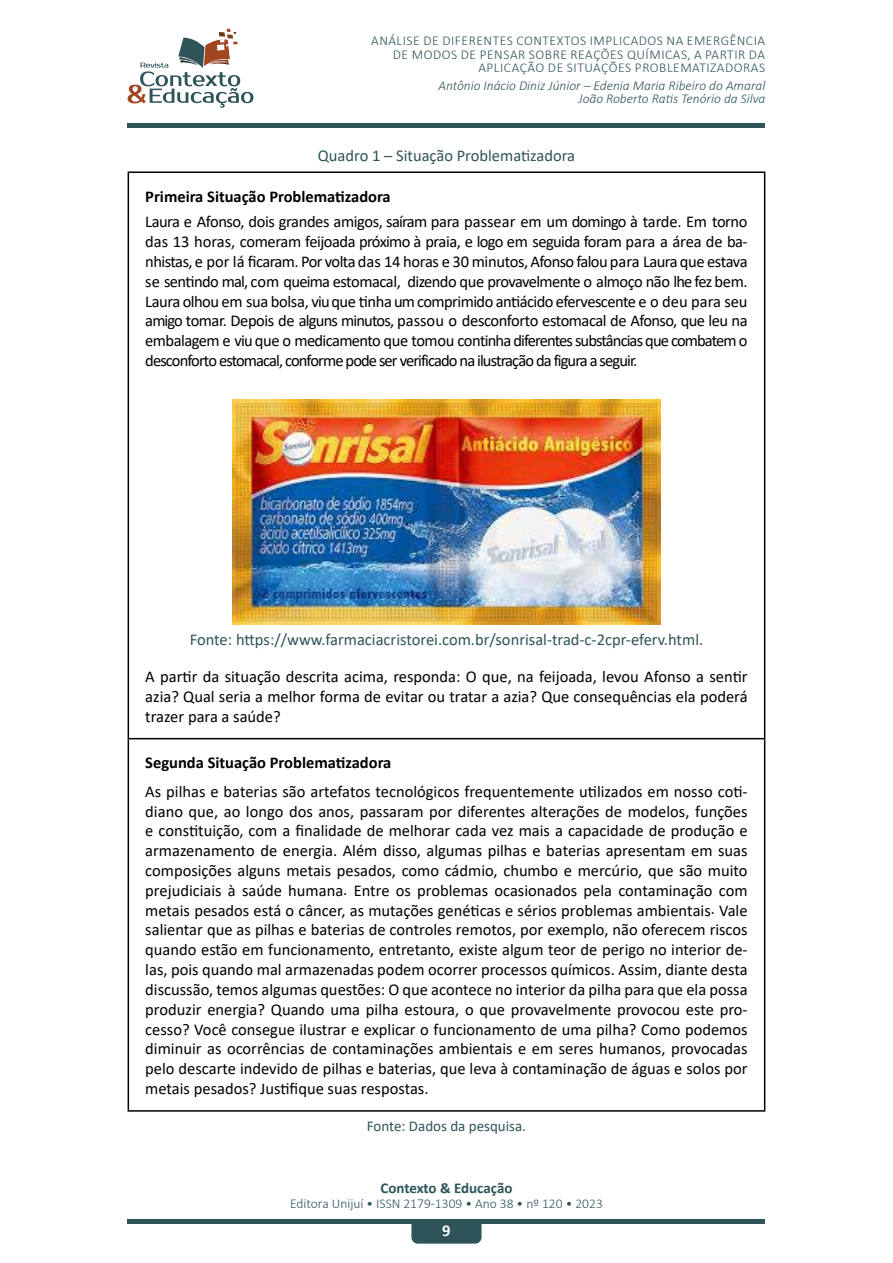
<style>
.page{position:relative;width:893px;height:1263px;background:#fff}
.page>*{position:absolute;margin:0;border:0;box-sizing:border-box;transform-origin:0 0}
.t1{font:16.5px/19.8px "Calibri";color:#000;text-align:justify}
.t2{font:16.5px "Calibri";color:#2e5459}
.t3{font:700 16.5px "Calibri";color:#000}
.t4{font:700 16.5px "Calibri";color:#fff}
.t5{font:15px "Calibri";color:#2e5459}
.t6{font:700 15px "Calibri";letter-spacing:-.005em;color:#2e5459}
.t7{font:300 13.5px/13.5px "Calibri";letter-spacing:.04em;color:#2e5459;text-align:right}
.t8{font:italic 300 13.5px/13.5px "Calibri";color:#2e5459;text-align:right}
.t9{font:300 13.5px "Calibri";color:#2e5459}
</style>
<div class="page">
<div style="left:128px;top:1219px;width:637px;height:5px;background:#2e5459"></div>
<div style="left:411px;top:1219px;width:71px;height:24px;background:#2e5459;border-radius:6px"></div>
<div style="left:128px;top:123px;width:637px;height:5px;background:#2e5459"></div>
<svg style="left:128px;top:29px;width:125px;height:79px"></svg>
<hr style="left:128px;top:171px;width:637px;height:2px;background:#000">
<hr style="left:128px;top:173px;width:1px;height:565px;background:#000">
<hr style="left:764px;top:173px;width:1px;height:565px;background:#000">
<hr style="left:128px;top:738px;width:637px;height:1px;background:#000">
<hr style="left:128px;top:739px;width:1px;height:371px;background:#000">
<hr style="left:764px;top:739px;width:1px;height:371px;background:#000">
<hr style="left:128px;top:1110px;width:637px;height:2px;background:#000">
<img style="left:233px;top:399px;width:427px;height:225px">
<p class="t7" style="left:371px;top:34px;width:395px">ANÁLISE DE DIFERENTES CONTEXTOS IMPLICADOS NA EMERGÊNCIA<br>DE MODOS DE PENSAR SOBRE REAÇÕES QUÍMICAS, A PARTIR DA<br>APLICAÇÃO DE SITUAÇÕES PROBLEMATIZADORAS</p>
<p class="t8" style="left:438px;top:79px;width:328px">Antônio Inácio Diniz Júnior – Edenia Maria Ribeiro do Amaral<br>João Roberto Ratis Tenório da Silva</p>
<p class="t2" style="left:318px;top:144px;width:259px">Quadro 1 – Situação Problematizadora</p>
<p class="t3" style="left:145px;top:184px;width:247px">Primeira Situação Problematizadora</p>
<p class="t1" style="left:145px;top:212px;width:604px">Laura e Afonso, dois grandes amigos, saíram para passear em um domingo à tarde. Em torno das 13 horas, comeram feijoada próximo à praia, e logo em seguida foram para a área de ba&shy;nhistas, e por lá ficaram. Por volta das 14 horas e 30 minutos, Afonso falou para Laura que estava se sentindo mal, com queima estomacal, dizendo que provavelmente o almoço não lhe fez bem.<br>Laura olhou em sua bolsa, viu que tinha um comprimido antiácido efervescente e o deu para seu amigo tomar. Depois de alguns minutos, passou o desconforto estomacal de Afonso, que leu na embalagem e viu que o medicamento que tomou continha diferentes substâncias que combatem o desconforto estomacal, conforme pode ser verificado na ilustração da figura a seguir.</p>
<p class="t2" style="left:190px;top:628px;width:515px">Fonte: https://www.farmaciacristorei.com.br/sonrisal-trad-c-2cpr-eferv.html.</p>
<p class="t1" style="left:145px;top:666px;width:604px">A partir da situação descrita acima, responda: O que, na feijoada, levou Afonso a sentir azia? Qual seria a melhor forma de evitar ou tratar a azia? Que consequências ela poderá trazer para a saúde?</p>
<p class="t3" style="left:145px;top:751px;width:247px">Segunda Situação Problematizadora</p>
<p class="t1" style="left:145px;top:781px;width:604px">As pilhas e baterias são artefatos tecnológicos frequentemente utilizados em nosso coti&shy;diano que, ao longo dos anos, passaram por diferentes alterações de modelos, funções e constituição, com a finalidade de melhorar cada vez mais a capacidade de produção e armazenamento de energia. Além disso, algumas pilhas e baterias apresentam em suas composições alguns metais pesados, como cádmio, chumbo e mercúrio, que são muito prejudiciais à saúde humana. Entre os problemas ocasionados pela contaminação com metais pesados está o câncer, as mutações genéticas e sérios problemas ambientais. Vale salientar que as pilhas e baterias de controles remotos, por exemplo, não oferecem riscos quando estão em funcionamento, entretanto, existe algum teor de perigo no interior de&shy;las, pois quando mal armazenadas podem ocorrer processos químicos. Assim, diante desta discussão, temos algumas questões: O que acontece no interior da pilha para que ela possa produzir energia? Quando uma pilha estoura, o que provavelmente provocou este pro&shy;cesso? Você consegue ilustrar e explicar o funcionamento de uma pilha? Como podemos diminuir as ocorrências de contaminações ambientais e em seres humanos, provocadas pelo descarte indevido de pilhas e baterias, que leva à contaminação de águas e solos por metais pesados? Justifique suas respostas.</p>
<p class="t5" style="left:367px;top:1115px;width:161px">Fonte: Dados da pesquisa.</p>
<p class="t6" style="left:380px;top:1177px;width:134px">Contexto &amp; Educação</p>
<p class="t9" style="left:290px;top:1195px;width:314px">Editora Unijuí • ISSN 2179-1309 • Ano 38 • nº 120 • 2023</p>
<p class="t4" style="left:442px;top:1219px;width:10px">9</p>
</div>
